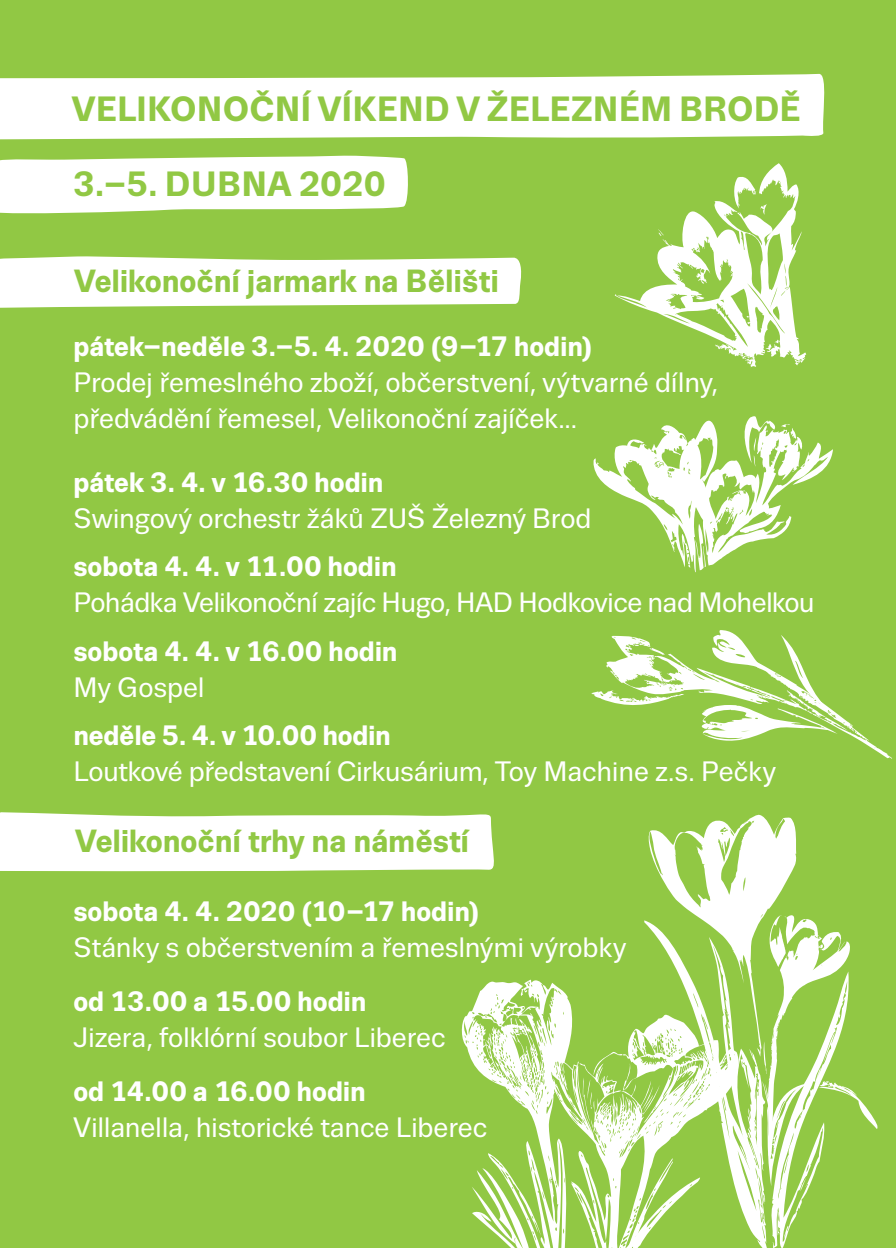
<style>
.page{position:relative;width:896px;height:1248px;background:#fff}
.page>*{position:absolute;margin:0;border:0;box-sizing:border-box;transform-origin:0 0}
.t1{font:700 35px "Trivia Sans";color:#91c844}
.t2{font:700 32px "Trivia Sans";letter-spacing:-.005em;color:#91c844}
.t3{font:28px/36px "Trivia Sans";letter-spacing:-.01em;color:#fff}
.t4{font:700 28px "Trivia Sans";letter-spacing:-.005em;color:#fff}
</style>
<div class="page">
<div style="left:0;top:0;width:896px;height:1247px;background:#91c844"></div>
<svg style="left:0;top:73px;width:825px;height:67px;background:#f4f9ec"></svg>
<svg style="left:0;top:256px;width:522px;height:52px;background:#f4f9ed"></svg>
<svg style="left:0;top:812px;width:494px;height:59px;background:#f7fbf3"></svg>
<svg style="left:0;top:155px;width:408px;height:59px;background:#f2f8ea"></svg>
<svg style="left:614px;top:163px;width:192px;height:204px"></svg>
<svg style="left:593px;top:416px;width:240px;height:156px"></svg>
<svg style="left:461px;top:979px;width:122px;height:268px"></svg>
<svg style="left:583px;top:814px;width:295px;height:433px"></svg>
<svg style="left:472px;top:1152px;width:71px;height:95px"></svg>
<svg style="left:591px;top:630px;width:301px;height:128px"></svg>
<p class="t1" style="left:72px;top:89px;width:730px">VELIKONOČNÍ VÍKEND V ŽELEZNÉM BRODĚ</p>
<p class="t1" style="left:73px;top:165px;width:313px">3.–5. DUBNA 2020</p>
<p class="t2" style="left:74px;top:263px;width:426px">Velikonoční jarmark na Bělišti</p>
<p class="t4" style="left:73px;top:331px;width:521px">pátek–neděle 3.–5. 4. 2020 (9–17 hodin)</p>
<p class="t3" style="left:73px;top:365px;width:646px">Prodej řemeslného zboží, občerstvení, výtvarné dílny, předvádění řemesel, Velikonoční zajíček...</p>
<p class="t4" style="left:73px;top:467px;width:312px">pátek 3. 4. v 16.30 hodin</p>
<p class="t3" style="left:73px;top:501px;width:520px">Swingový orchestr žáků ZUŠ Železný Brod</p>
<p class="t4" style="left:73px;top:551px;width:325px">sobota 4. 4. v 11.00 hodin</p>
<p class="t3" style="left:73px;top:585px;width:743px">Pohádka Velikonoční zajíc Hugo, HAD Hodkovice nad Mohelkou</p>
<p class="t4" style="left:73px;top:635px;width:326px">sobota 4. 4. v 16.00 hodin</p>
<p class="t3" style="left:73px;top:669px;width:133px">My Gospel</p>
<p class="t4" style="left:73px;top:719px;width:319px">neděle 5. 4. v 10.00 hodin</p>
<p class="t3" style="left:73px;top:753px;width:704px">Loutkové představení Cirkusárium, Toy Machine z.s. Pečky</p>
<p class="t2" style="left:75px;top:823px;width:395px">Velikonoční trhy na náměstí</p>
<p class="t4" style="left:73px;top:895px;width:408px">sobota 4. 4. 2020 (10–17 hodin)</p>
<p class="t3" style="left:73px;top:929px;width:554px">Stánky s občerstvením a řemeslnými výrobky</p>
<p class="t4" style="left:73px;top:985px;width:295px">od 13.00 a 15.00 hodin</p>
<p class="t3" style="left:73px;top:1019px;width:373px">Jizera, folklórní soubor Liberec</p>
<p class="t4" style="left:73px;top:1075px;width:294px">od 14.00 a 16.00 hodin</p>
<p class="t3" style="left:73px;top:1109px;width:415px">Villanella, historické tance Liberec</p>
</div>
